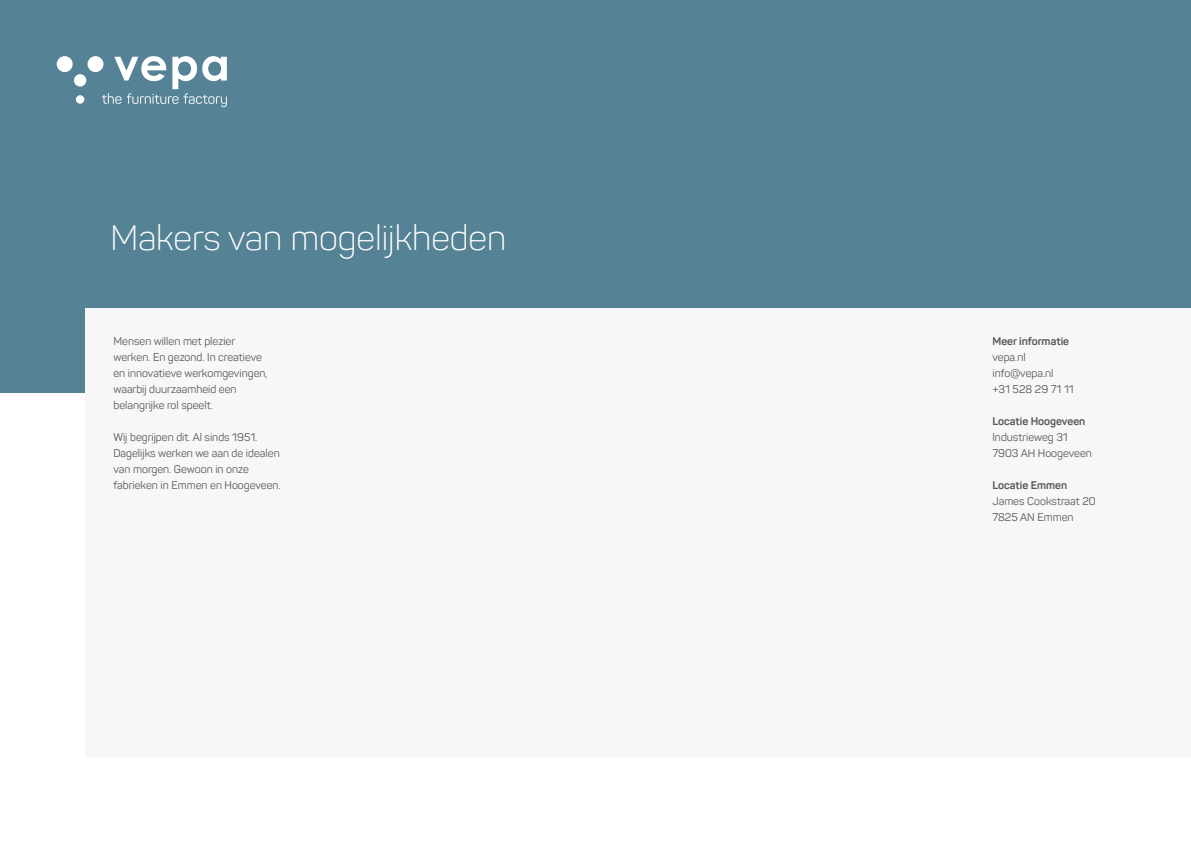
<style>
.page{position:relative;width:1191px;height:842px;background:#fff}
.page>*{position:absolute;margin:0;border:0;box-sizing:border-box;transform-origin:0 0}
.t1{font:300 35px "Panton";color:#fff}
.t2{font:11px/16px "Panton";color:#575756}
.t3{font:700 11px "Panton";color:#575756}
</style>
<div class="page">
<div style="left:0;top:0;width:1191px;height:393px;background:#568296"></div>
<div style="left:57px;top:56px;width:16px;height:16px;background:#fff;border-radius:50%"></div>
<div style="left:76px;top:95px;width:8px;height:9px;background:#fff;border-radius:50%"></div>
<div style="left:74px;top:74px;width:12px;height:13px;background:#fff;border-radius:50%"></div>
<div style="left:87px;top:56px;width:16px;height:16px;background:#fff;border-radius:50%"></div>
<svg style="left:102px;top:56px;width:125px;height:51px"></svg>
<div style="left:85px;top:309px;width:1106px;height:449px;background:#f8f7f7"></div>
<h1 class="t1" style="left:111px;top:217px;width:397px">Makers van mogelijkheden</h1>
<p class="t2" style="left:113px;top:333px;width:156px">Mensen willen met plezier werken. En gezond. In creatieve en innovatieve werkomgevingen, waarbij duurzaamheid een belangrijke rol speelt.</p>
<p class="t2" style="left:113px;top:429px;width:169px">Wij begrijpen dit. Al sinds 1951.<br>Dagelijks werken we aan de idealen van morgen. Gewoon in onze fabrieken in Emmen en Hoogeveen.</p>
<p class="t3" style="left:992px;top:334px;width:78px">Meer informatie</p>
<p class="t2" style="left:992px;top:349px;width:83px">vepa.nl info@vepa.nl<br>+31 528 29 71 11</p>
<p class="t3" style="left:992px;top:414px;width:94px">Locatie Hoogeveen</p>
<p class="t2" style="left:992px;top:429px;width:101px">Industrieweg 31<br>7903 AH Hoogeveen</p>
<p class="t3" style="left:992px;top:478px;width:76px">Locatie Emmen</p>
<p class="t2" style="left:992px;top:493px;width:105px">James Cookstraat 20<br>7825 AN Emmen</p>
</div>
